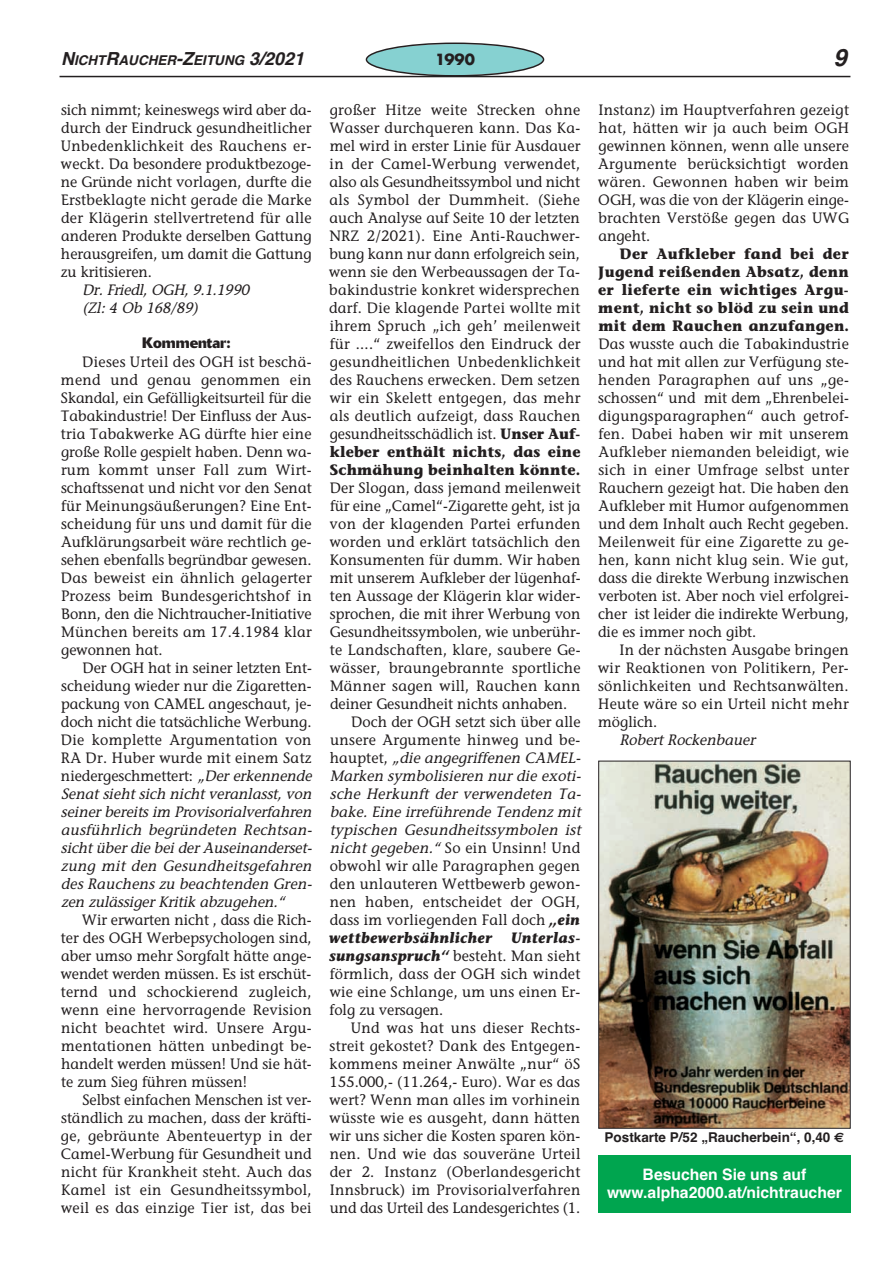
<style>
.page{position:relative;width:893px;height:1263px;background:#fff}
.page>*{position:absolute;margin:0;border:0;box-sizing:border-box;transform-origin:0 0}
.t1{font:italic 700 24px "Helvetica";color:#231f20}
.t2{font:700 15.75px/18.9px "Helvetica";color:#fff;text-align:center}
.t3{font:500 15px/18px "Stone Informal Std";letter-spacing:.02em;color:#231f20;text-align:justify;scale:.96 1}
.t4{font:italic 500 15px/18px "Stone Informal Std";letter-spacing:.015em;color:#231f20;scale:.96 1}
.t5{font:500 15px "Stone Informal Std";color:#231f20;scale:.96 1}
.t6{font:700 15px/18px "Stone Informal Std";letter-spacing:.025em;color:#231f20;text-align:justify;scale:.96 1}
.t7{font:italic 700 15px "Stone Informal Std";letter-spacing:.025em;color:#231f20;scale:.96 1}
.t8{font:700 15px "Delta";color:#231f20}
.t9{font:700 15px "Futura";color:#231f20}
.t10{font:700 13.5px "Helvetica";color:#231f20}
.t11{font:italic 700 13.5px "Helvetica";color:#231f20}
.s1{font-size:18px}
.s2{font-style:normal}
.s3{font-weight:700}
.s4{font-style:italic}
.s5{font-weight:700;font-style:italic}
.s6{font-family:"Euro Sans"}
</style>
<div class="page">
<svg style="left:366px;top:43px;width:178px;height:33px"></svg>
<hr style="left:60px;top:76px;width:790px;height:1px;background:#231f20">
<img style="left:600px;top:763px;width:249px;height:364px">
<div style="left:598px;top:761px;width:253px;height:368px;border:1px solid #231f20"></div>
<div style="left:598px;top:1156px;width:253px;height:57px;background:#00a54f"></div>
<p class="t11" style="left:61px;top:52px;width:245px"><span class="s1">N</span>ICHT<span class="s1">R</span>AUCHER<span class="s1">-Z</span>EITUNG <span class="s1">3/2021</span></p>
<p class="t9" style="left:435px;top:49px;width:41px">1990</p>
<h1 class="t1" style="left:833px;top:44px;width:15px">9</h1>
<p class="t3" style="left:61px;top:102px;width:263px">sich nimmt; keineswegs wird aber da&shy;durch der Eindruck gesundheitlicher Unbedenklichkeit des Rauchens er&shy;weckt. Da besondere produktbezoge&shy;ne Grün de nicht vorlagen, durfte die Erstbeklagte nicht gerade die Marke der Klägerin stellvertretend für alle anderen Produkte derselben Gattung herausgreifen, um damit die Gattung zu kritisieren.</p>
<p class="t4" style="left:82px;top:282px;width:178px">Dr.Friedl,OGH,9.1.1990 (Zl: 4 Ob 168/89)</p>
<p class="t8" style="left:142px;top:338px;width:90px">Kommentar:</p>
<p class="t3" style="left:61px;top:354px;width:263px;text-indent:21px">Dieses Urteil des OGH ist beschä&shy;mend und genau genommen ein Skandal, ein Gefälligkeitsurteil für die Tabakindustrie! Der Einfluss der Aus&shy;tria Tabakwerke AG dürfte hier eine große Rolle gespielt haben. Denn wa - rum kommt unser Fall zum Wirt - schaftssenat und nicht vor den Senat für Meinungsäußerungen? Eine Ent&shy;scheidung für uns und damit für die Aufklärungsarbeit wäre rechtlich ge&shy;sehen ebenfalls begründbar gewesen.<br>Das beweist ein ähnlich gelagerter Prozess beim Bundesgerichtshof in Bonn, den die Nichtraucher-Initiative München bereits am 17.4.1984 klar gewonnen hat.</p>
<p class="t4" style="left:61px;top:660px;width:266px;text-indent:22px"><span class="s2">Der OGH hat in seiner letzten Ent&shy;scheidung wieder nur die Zigaretten&shy;packung von CAMEL angeschaut, je&shy;doch nicht die tatsächliche Werbung.<br>Die komplette Argumentation von RA Dr. Huber wurde mit einem Satz niedergeschmettert:</span> „Der erkennende Senat sieht sich nicht veranlasst, von seiner bereits im Provisorialverfahren ausführlich begründeten Rechtsan&shy;sichtüber die beider Auseinanderset&shy;zung mit den Gesundheitsgefahren des Rauchens zu beachtenden Gren&shy;zen zulässiger Kritik abzugehen.“</p>
<p class="t3" style="left:61px;top:912px;width:263px;text-indent:21px">Wir erwarten nicht , dass die Rich&shy;ter des OGH Werbepsychologen sind, aber umso mehr Sorgfalt hätte ange&shy;wendet werden müssen. Es ist erschüt - ternd und schockierend zugleich, wenn eine hervorragende Revision nicht beachtet wird. Unsere Argu&shy;mentationen hätten unbedingt be&shy;handelt werden müssen! Und sie hät&shy;te zum Sieg führen müssen!</p>
<p class="t3" style="left:61px;top:1092px;width:263px;text-indent:21px">Selbst einfachen Menschen ist ver&shy;ständlich zu machen, dass der kräfti&shy;ge, gebräunte Abenteuertyp in der Camel-Werbung für Gesundheit und nicht für Krankheit steht. Auch das Kamel ist ein Gesundheitssymbol, weil es das einzige Tier ist, das bei</p>
<p class="t3" style="left:598px;top:102px;width:263px">Instanz) im Hauptverfahren gezeigt hat, hätten wir ja auch beim OGH gewinnen können, wenn alle unsere Argumente berücksichtigt worden wären. Gewonnen haben wir beim OGH, was die von der Klägerin einge&shy;brachten Verstöße gegen das UWG angeht.</p>
<p class="t6" style="left:598px;top:246px;width:263px;text-indent:21px">Der Aufkleber fand bei der Jugend reißenden Absatz, denn er lieferte ein wichtiges Argu&shy;ment, nicht so blöd zu sein und mit dem Rauchen anzufangen.</p>
<p class="t3" style="left:598px;top:336px;width:263px">Das wusste auch die Tabakindus trie und hat mit allen zur Verfügung ste&shy;henden Paragraphen auf uns „ge&shy;schossen“ und mit dem „Ehrenbelei&shy;digungsparagraphen“ auch getrof&shy;fen. Dabei haben wir mit unserem Aufkleber niemanden beleidigt, wie sich in einer Umfrage selbst unter Rauchern gezeigt hat. Die haben den Auf kleber mit Humor aufgenommen und dem Inhalt auch Recht gegeben.<br>Meilenweit für eine Zigarette zu ge&shy;hen, kann nicht klug sein. Wie gut, dass die direkte Werbung inzwischen verboten ist. Aber noch viel erfolgrei&shy;cher ist leider die indirekte Werbung, die es immer noch gibt.</p>
<p class="t3" style="left:598px;top:642px;width:263px;text-indent:21px">In der nächsten Ausgabe bringen wir Reaktionen von Politikern, Per&shy;sönlichkeiten und Rechtsanwälten.<br>Heute wäre so ein Urteil nicht mehr möglich.</p>
<p class="t4" style="left:620px;top:732px;width:146px">Robert Rockenbauer</p>
<p class="t3" style="left:329px;top:102px;width:263px">großer Hitze weite Strecken ohne Wasser durchqueren kann. Das Ka&shy;mel wird in erster Linie für Ausdauer in der Camel-Werbung verwendet, also als Gesundheitssymbol und nicht als Symbol der Dummheit. (Siehe auch Analyse auf Seite 10 der letzten NRZ 2/2021). Eine Anti-Rauchwer&shy;bung kann nur dann erfolgreich sein, wenn sie den Werbeaussagen der Ta&shy;bakindustrie konkret widersprechen darf. Die klagende Partei wollte mit ihrem Spruch „ich geh’ meilenweit für ....“ zweifellos den Eindruck der gesundheitlichen Unbedenklichkeit des Rauchens erwecken. Dem setzen wir ein Skelett entgegen, das mehr als deutlich aufzeigt, dass Rauchen gesundheitsschädlich ist. <span class="s3">Unser Auf&shy;kleber enthält nichts, das eine Schmähung beinhalten könnte.</span></p>
<p class="t3" style="left:330px;top:480px;width:263px">Der Slogan, dass jemand meilenweit</p>
<p class="t5" style="left:330px;top:500px;width:263px">für eine „Camel“-Zigarette geht, ist ja</p>
<p class="t3" style="left:330px;top:516px;width:262px">von der klagenden Partei erfunden</p>
<p class="t3" style="left:330px;top:534px;width:263px">worden und erklärt tatsächlich den</p>
<p class="t3" style="left:330px;top:552px;width:263px">Konsumenten für dumm. Wir haben</p>
<p class="t5" style="left:330px;top:572px;width:263px">mit unserem Aufkleber der lügenhaf-</p>
<p class="t3" style="left:330px;top:588px;width:263px">ten Aussage der Klägerin klar wider-</p>
<p class="t3" style="left:330px;top:606px;width:263px">sprochen, die mit ihrer Werbung von</p>
<p class="t5" style="left:330px;top:626px;width:263px">Gesundheitssymbolen, wie unberühr-</p>
<p class="t3" style="left:330px;top:642px;width:263px">te Landschaften, klare, saubere Ge-</p>
<p class="t3" style="left:330px;top:660px;width:263px">wässer, braungebrannte sportliche</p>
<p class="t3" style="left:330px;top:678px;width:263px">Männer sagen will, Rauchen kann</p>
<p class="t5" style="left:330px;top:698px;width:249px">deiner Gesundheit nichts anhaben.</p>
<p class="t3" style="left:351px;top:714px;width:240px">Doch der OGH setzt sich über alle</p>
<p class="t3" style="left:330px;top:732px;width:262px">unsere Argumente hinweg und be-</p>
<p class="t4" style="left:330px;top:750px;width:266px"><span class="s2">h a u p t e t ,</span> „die angegriffenen CAMEL-</p>
<p class="t4" style="left:330px;top:768px;width:266px">Marken symbolisieren nur die exoti-</p>
<p class="t4" style="left:330px;top:786px;width:266px">sche Herkunft der verwendeten Ta-</p>
<p class="t4" style="left:330px;top:804px;width:266px">bake. Eine irreführende Tendenz mit</p>
<p class="t4" style="left:330px;top:822px;width:266px">typischen Gesundheitssymbolen ist</p>
<p class="t3" style="left:330px;top:840px;width:262px"><span class="s4">nicht gegeben.“</span> So ein Unsinn! Und</p>
<p class="t3" style="left:330px;top:858px;width:263px">obwohl wir alle Paragraphen gegen</p>
<p class="t3" style="left:330px;top:876px;width:263px">den unlauteren Wettbewerb gewon-</p>
<p class="t3" style="left:330px;top:894px;width:263px">nen haben, entscheidet der OGH,</p>
<p class="t3" style="left:330px;top:912px;width:263px">dass im vorliegenden Fall doch <span class="s5">„ein</span></p>
<p class="t7" style="left:330px;top:932px;width:262px">wettbewerbsähnlicher Unterlas-</p>
<p class="t3" style="left:330px;top:948px;width:263px"><span class="s5">sungsanspruch“</span> besteht. Man sieht</p>
<p class="t3" style="left:330px;top:966px;width:263px">förmlich, dass der OGH sich windet</p>
<p class="t3" style="left:330px;top:984px;width:263px">wie eine Schlange, um uns einen Er-</p>
<p class="t5" style="left:330px;top:1004px;width:120px">folg zu versagen.</p>
<p class="t3" style="left:351px;top:1020px;width:240px">Und was hat uns dieser Rechts-</p>
<p class="t3" style="left:330px;top:1038px;width:263px">streit gekostet? Dank des Entgegen-</p>
<p class="t3" style="left:330px;top:1056px;width:263px">kommens meiner Anwälte „nur“ öS</p>
<p class="t3" style="left:330px;top:1074px;width:262px">155.000,- (11.264,- Euro). War es das</p>
<p class="t3" style="left:329px;top:1092px;width:263px">wert? Wenn man alles im vorhinein</p>
<p class="t3" style="left:330px;top:1110px;width:263px">wüsste wie es ausgeht, dann hätten</p>
<p class="t5" style="left:330px;top:1130px;width:263px">wir uns sicher die Kosten sparen kön-</p>
<p class="t3" style="left:330px;top:1146px;width:263px">nen. Und wie das souveräne Urteil</p>
<p class="t3" style="left:330px;top:1164px;width:262px">der 2. Instanz (Oberlandesgericht</p>
<p class="t3" style="left:330px;top:1182px;width:263px">Inns bruck) im Provisorialverfahren</p>
<p class="t5" style="left:330px;top:1202px;width:263px">und das Urteil des Landesgerichtes (1.</p>
<p class="t10" style="left:605px;top:1129px;width:241px">Postkarte P/52 „Raucherbein“, 0,40 <span class="s6">€</span></p>
<p class="t2" style="left:607px;top:1165px;width:236px">Besuchen Sie uns auf www.alpha2000.at/nichtraucher</p>
</div>
